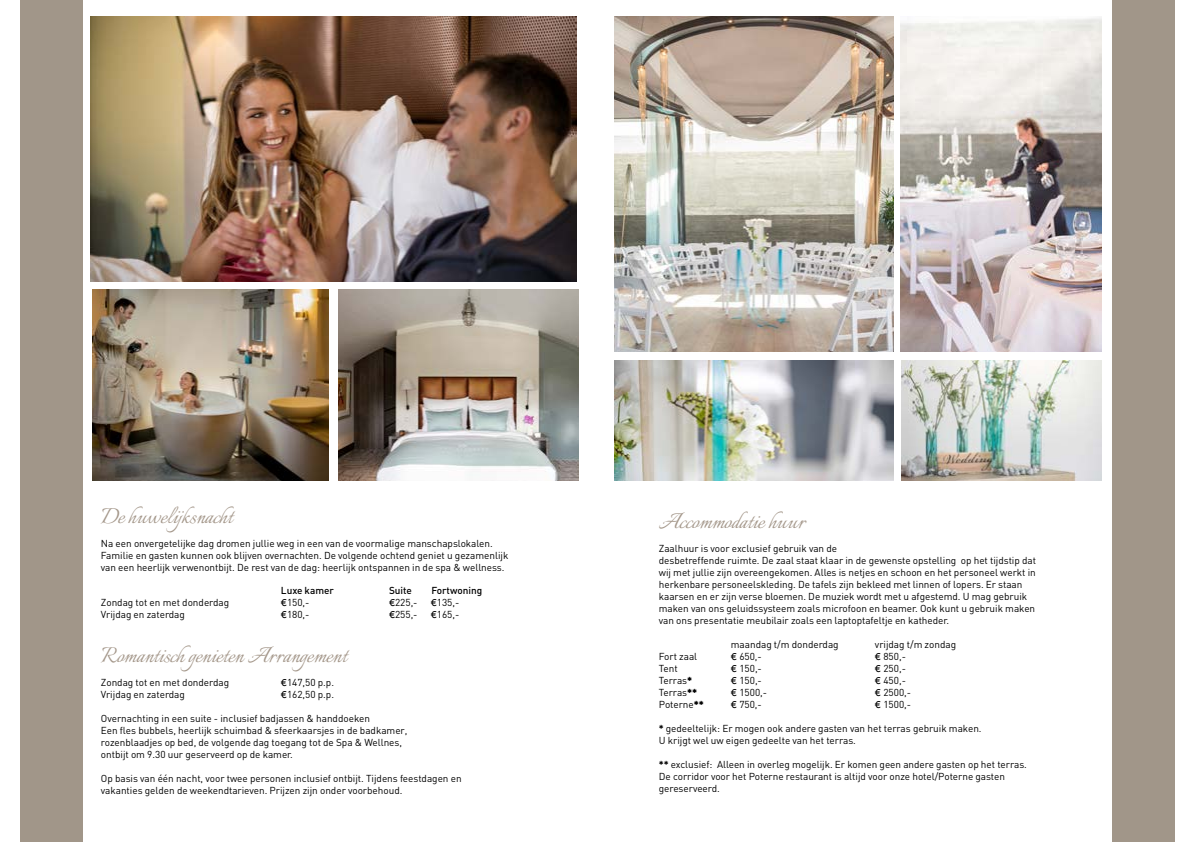
<style>
.page{position:relative;width:1191px;height:842px;background:#fff}
.page>*{position:absolute;margin:0;border:0;box-sizing:border-box;transform-origin:0 0}
.t1{font:27px "Italianno";color:#a4978a}
.t2{font:10px/12px "DIN";letter-spacing:-.005em;color:#000}
.t3{font:500 10px "DIN";color:#000}
.s1{font-family:"Gill Sans"}
.s2{font-weight:900}
.s3{font-weight:700}
</style>
<div class="page">
<div style="left:20px;top:0;width:63px;height:842px;background:#a19689"></div>
<img style="left:92px;top:289px;width:237px;height:191px">
<img style="left:338px;top:289px;width:240px;height:191px">
<img style="left:91px;top:16px;width:485px;height:265px">
<img style="left:614px;top:16px;width:279px;height:335px">
<div style="left:1111px;top:0;width:63px;height:842px;background:#a19689"></div>
<img style="left:900px;top:17px;width:201px;height:334px">
<img style="left:614px;top:360px;width:279px;height:120px">
<img style="left:901px;top:360px;width:200px;height:120px">
<h1 class="t1" style="left:101px;top:501px;width:133px">De huwelijksnacht</h1>
<p class="t2" style="left:101px;top:537px;width:409px">Na een onvergetelijke dag dromen jullie weg in een van de voormalige manschapslokalen.<br>Familie en gasten kunnen ook blijven overnachten. De volgende ochtend geniet u gezamenlijk van een heerlijk verwenontbijt. De rest van de dag: heerlijk ontspannen in de spa &amp; wellness.</p>
<p class="t3" style="left:281px;top:584px;width:54px">Luxe kamer</p>
<p class="t3" style="left:389px;top:584px;width:24px">Suite</p>
<p class="t3" style="left:431px;top:584px;width:52px">Fortwoning</p>
<p class="t2" style="left:101px;top:596px;width:130px">Zondag tot en met donderdag</p>
<p class="t2" style="left:281px;top:596px;width:30px"><span class="s1">€</span>150,-</p>
<p class="t2" style="left:389px;top:596px;width:30px"><span class="s1">€</span>225,-</p>
<p class="t2" style="left:431px;top:596px;width:30px"><span class="s1">€</span>135,-</p>
<p class="t2" style="left:101px;top:608px;width:86px">Vrijdag en zaterdag</p>
<p class="t2" style="left:281px;top:608px;width:30px"><span class="s1">€</span>180,-</p>
<p class="t2" style="left:389px;top:608px;width:30px"><span class="s1">€</span>255,-</p>
<p class="t2" style="left:431px;top:608px;width:30px"><span class="s1">€</span>165,-</p>
<h1 class="t1" style="left:101px;top:641px;width:248px">Romantisch genieten Arrangement</h1>
<p class="t2" style="left:101px;top:677px;width:130px">Zondag tot en met donderdag</p>
<p class="t2" style="left:281px;top:677px;width:55px"><span class="s1">€</span>147,50 p.p.</p>
<p class="t2" style="left:101px;top:689px;width:86px">Vrijdag en zaterdag</p>
<p class="t2" style="left:281px;top:689px;width:55px"><span class="s1">€</span>162,50 p.p.</p>
<p class="t2" style="left:101px;top:713px;width:308px">Overnachting in een suite - inclusief badjassen &amp; handdoeken<br>Een fles bubbels, heerlijk schuimbad &amp; sfeerkaarsjes in de badkamer, rozenblaadjes op bed, de volgende dag toegang tot de Spa &amp; Wellnes, ontbijt om 9.30 uur geserveerd op de kamer.</p>
<p class="t2" style="left:101px;top:773px;width:362px">Op basis van één nacht, voor twee personen inclusief ontbijt. Tijdens feestdagen en vakanties gelden de weekendtarieven. Prijzen zijn onder voorbehoud.</p>
<h1 class="t1" style="left:659px;top:507px;width:148px">Accommodatie huur</h1>
<p class="t2" style="left:659px;top:542px;width:379px">Zaalhuur is voor exclusief gebruik van de<br>desbetreffende ruimte. De zaal staat klaar in de gewenste opstelling op het tijdstip dat wij met jullie zijn overeengekomen. Alles is netjes en schoon en het personeel werkt in herkenbare personeelskleding. De tafels zijn bekleed met linnen of lopers. Er staan kaarsen en er zijn verse bloemen. De muziek wordt met u afgestemd. U mag gebruik maken van ons geluidssysteem zoals microfoon en beamer. Ook kunt u gebruik maken van ons presentatie meubilair zoals een laptoptafeltje en katheder.</p>
<p class="t2" style="left:731px;top:638px;width:109px">maandag t/m donderdag</p>
<p class="t2" style="left:875px;top:638px;width:83px">vrijdag t/m zondag</p>
<p class="t2" style="left:659px;top:650px;width:40px">Fort zaal</p>
<p class="t2" style="left:731px;top:650px;width:32px"><span class="s1">€</span> 650,-</p>
<p class="t2" style="left:875px;top:650px;width:33px"><span class="s1">€</span> 850,-</p>
<p class="t2" style="left:659px;top:662px;width:20px">Tent</p>
<p class="t2" style="left:731px;top:662px;width:33px"><span class="s1">€</span> 150,-</p>
<p class="t2" style="left:875px;top:662px;width:33px"><span class="s1">€</span> 250,-</p>
<p class="t2" style="left:659px;top:674px;width:35px">Terras<span class="s2">*</span></p>
<p class="t2" style="left:731px;top:674px;width:33px"><span class="s1">€</span> 150,-</p>
<p class="t2" style="left:875px;top:674px;width:33px"><span class="s1">€</span> 450,-</p>
<p class="t2" style="left:659px;top:686px;width:40px">Terras<span class="s2">**</span></p>
<p class="t2" style="left:731px;top:686px;width:38px"><span class="s1">€</span> 1500,-</p>
<p class="t2" style="left:875px;top:686px;width:38px"><span class="s1">€</span> 2500,-</p>
<p class="t2" style="left:659px;top:698px;width:47px">Poterne<span class="s2">**</span></p>
<p class="t2" style="left:731px;top:698px;width:32px"><span class="s1">€</span> 750,-</p>
<p class="t2" style="left:875px;top:698px;width:38px"><span class="s1">€</span> 1500,-</p>
<p class="t2" style="left:659px;top:722px;width:324px"><span class="s3">*</span> gedeeltelijk: Er mogen ook andere gasten van het terras gebruik maken.<br>U krijgt wel uw eigen gedeelte van het terras.</p>
<p class="t2" style="left:659px;top:758px;width:370px"><span class="s3">**</span> exclusief: Alleen in overleg mogelijk. Er komen geen andere gasten op het terras.<br>De corridor voor het Poterne restaurant is altijd voor onze hotel/Poterne gasten gereserveerd.</p>
</div>
